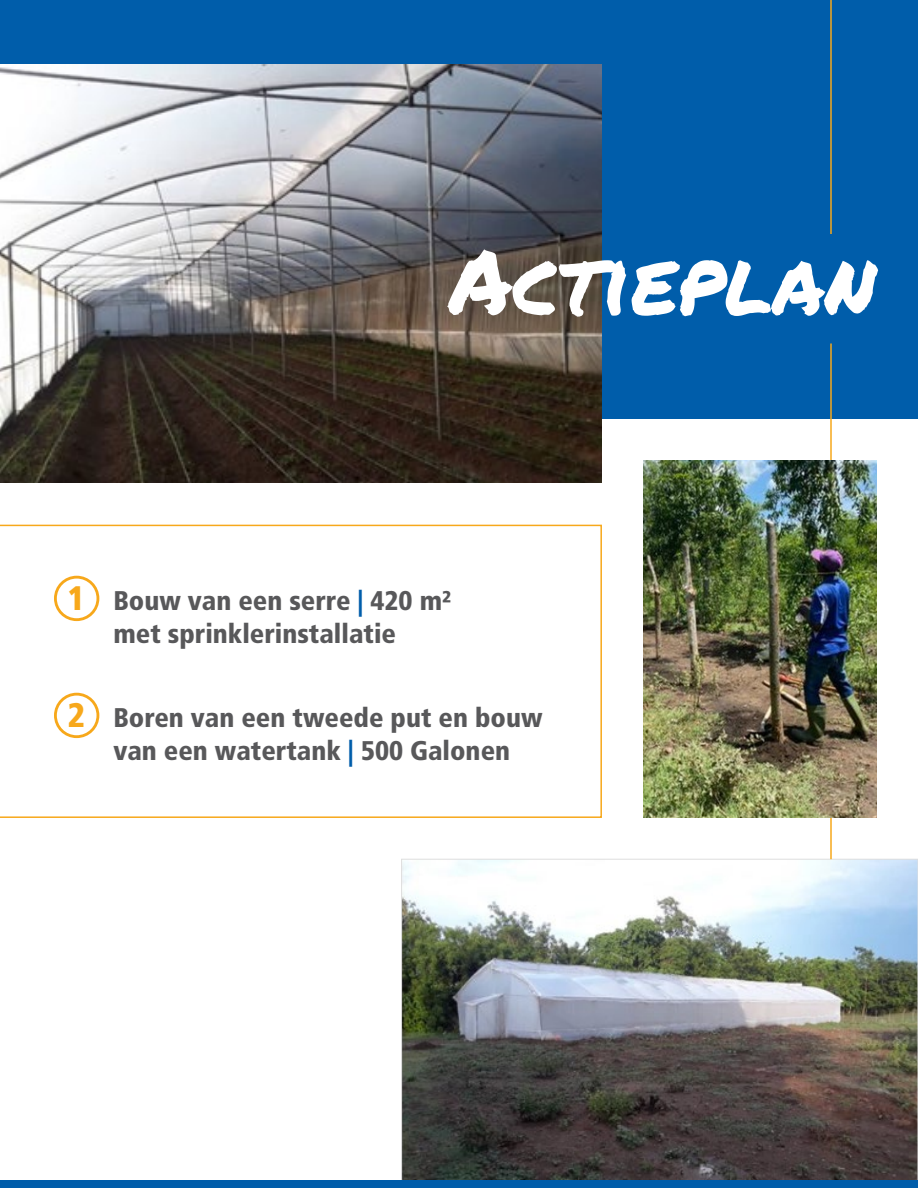
<style>
.page{position:relative;width:918px;height:1188px;background:#fff}
.page>*{position:absolute;margin:0;border:0;box-sizing:border-box;transform-origin:0 0}
.t1{font:90px "Permanent Marker";color:#fff}
.t2{font:900 condensed 34.05px "Frutiger LT Pro";color:#f7a81b}
.t3{font:900 condensed 27px/32.4px "Frutiger LT Pro";color:#58585a}
.s1{color:#005daa}
</style>
<div class="page">
<svg style="left:0;top:525px;width:602px;height:293px"></svg>
<img style="left:403px;top:861px;width:513px;height:319px">
<div style="left:0;top:0;width:918px;height:418px;background:#005daa"></div>
<div style="left:0;top:1180px;width:918px;height:8px;background:#005daa"></div>
<img style="left:0;top:64px;width:601px;height:419px">
<hr style="left:830px;top:0;width:2px;height:234px;background:#f7a81b">
<hr style="left:830px;top:344px;width:2px;height:515px;background:#f7a81b">
<img style="left:643px;top:460px;width:233px;height:357px">
<div style="left:54px;top:576px;width:45px;height:45px;border:3px solid #f7a81b;border-radius:50%"></div>
<div style="left:54px;top:693px;width:45px;height:45px;border:3px solid #f7a81b;border-radius:50%"></div>
<p class="t1" style="left:449px;top:215px;width:428px">Actieplan</p>
<p class="t2" style="left:68px;top:578px;width:19px">1</p>
<p class="t3" style="left:113px;top:585px;width:339px">Bouw van een serre <span class="s1">|</span> 420 m² met sprinklerinstallatie</p>
<p class="t2" style="left:68px;top:695px;width:19px">2</p>
<p class="t3" style="left:113px;top:702px;width:431px">Boren van een tweede put en bouw van een watertank <span class="s1">|</span> 500 Galonen</p>
</div>
